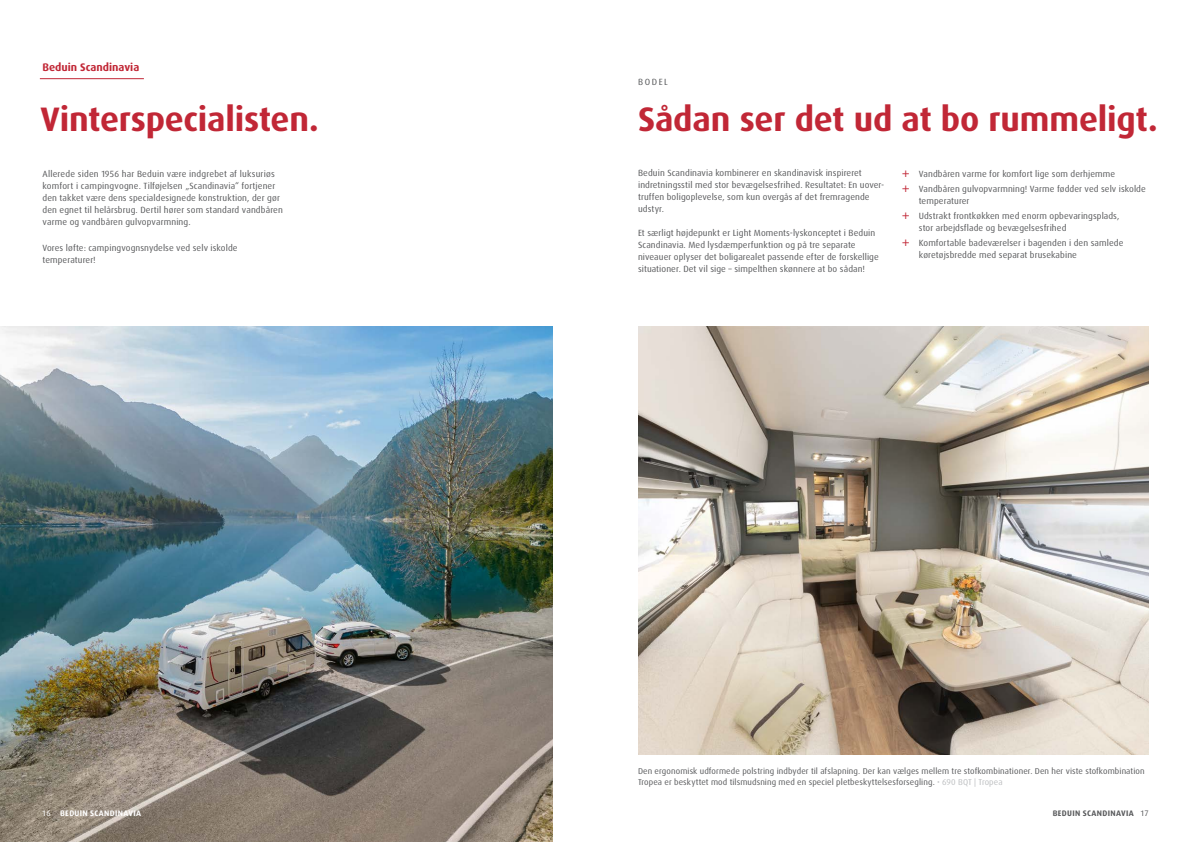
<style>
.page{position:relative;width:1191px;height:842px;background:#fff}
.page>*{position:absolute;margin:0;border:0;box-sizing:border-box;transform-origin:0 0}
.t1{font:700 34px "Dax Pro";letter-spacing:-.005em;color:#c12736}
.t2{font:700 11px "Dax Pro";color:#c12736}
.t3{font:9px/12px "Dax Pro";letter-spacing:.01em;color:#58595b}
.t4{font:8.5px/11px "Dax Pro";letter-spacing:.01em;color:#58595b}
.t5{font:700 8px "Dax Pro";letter-spacing:.045em;color:#fff}
.t6{font:700 8px "Dax Pro";letter-spacing:.04em;color:#58595b}
.s1{color:#bcbec0}
.s2{font-weight:400}
</style>
<div class="page">
<img style="left:0;top:326px;width:553px;height:516px">
<img style="left:638px;top:326px;width:510px;height:428px">
<hr style="left:40px;top:78px;width:104px;height:1px;background:#c12736">
<p class="t2" style="left:42px;top:60px;width:98px">Beduin Scandinavia</p>
<h1 class="t1" style="left:40px;top:98px;width:280px">Vinterspecialisten.</h1>
<p class="t3" style="left:42px;top:168px;width:242px">Allerede siden 1956 har Beduin være indgrebet af luksuriøs komfort i campingvogne. Tilføjelsen „Scandinavia“ fortjener den takket være dens specialdesignede konstruktion, der gør den egnet til helårsbrug. Dertil hører som standard vandbåren varme og vandbåren gulvopvarmning.</p>
<p class="t3" style="left:42px;top:242px;width:197px">Vores løfte: campingvognsnydelse ved selv iskolde temperaturer!</p>
<p class="t3" style="left:638px;top:76px;width:31px">BODEL</p>
<h1 class="t1" style="left:638px;top:98px;width:521px">Sådan ser det ud at bo rummeligt.</h1>
<p class="t3" style="left:638px;top:167px;width:248px">Beduin Scandinavia kombinerer en skandinavisk inspireret indretningsstil med stor bevægelsesfrihed. Resultatet: En uover&shy;truffen boligoplevelse, som kun overgås af det fremragende udstyr.</p>
<p class="t3" style="left:638px;top:227px;width:242px">Et særligt højdepunkt er Light Moments-lyskonceptet i Beduin Scandinavia. Med lysdæmperfunktion og på tre separate niveauer oplyser det boligarealet passende efter de forskellige situationer. Det vil sige – simpelthen skønnere at bo sådan!</p>
<p class="t3" style="left:918px;top:167px;width:229px;line-height:14.8px">Vandbåren varme for komfort lige som derhjemme<br>Vandbåren gulvopvarmning! Varme fødder ved selv iskolde</p>
<p class="t3" style="left:918px;top:193px;width:202px;line-height:14.8px">temperaturer<br>Udstrakt frontkøkken med enorm opbevaringsplads,</p>
<p class="t3" style="left:918px;top:220px;width:206px;line-height:14.8px">stor arbejdsflade og bevægelsesfrihed<br>Komfortable badeværelser i bagenden i den samlede</p>
<p class="t3" style="left:918px;top:249px;width:160px">køretøjsbredde med separat brusekabine</p>
<p class="t4" style="left:638px;top:765px;width:508px">Den ergonomisk udformede polstring indbyder til afslapning. Der kan vælges mellem tre stofkombinationer. Den her viste stofkombination<br>Tropea er beskyttet mod tilsmudsning med en speciel pletbeskyttelsesforsegling. <span class="s1">• 690 BQT | Tropea</span></p>
<p class="t5" style="left:42px;top:808px;width:100px"><span class="s2">16</span> BEDUIN SCANDINAVIA</p>
<p class="t6" style="left:1052px;top:808px;width:97px">BEDUIN SCANDINAVIA <span class="s2">17</span></p>
</div>
